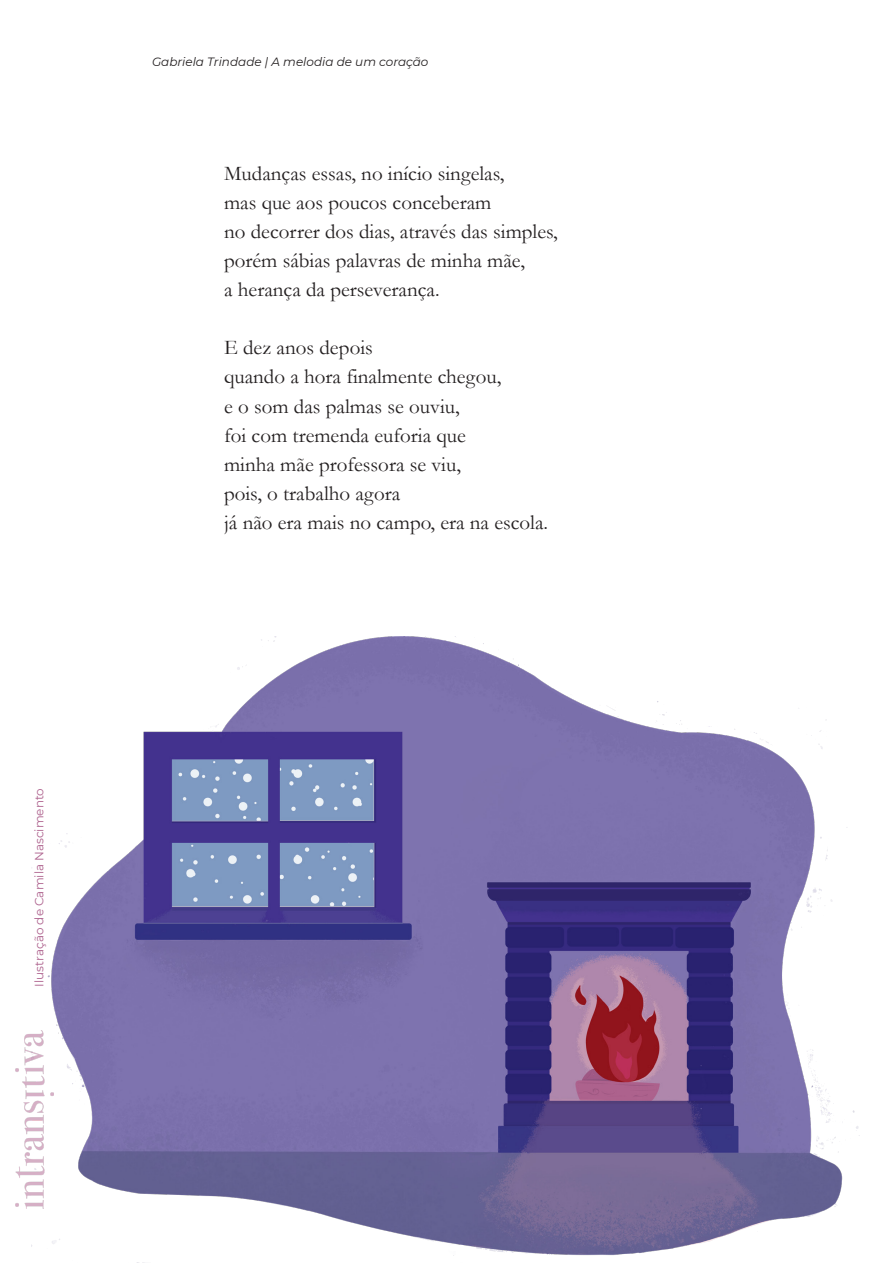
<style>
.page{position:relative;width:893px;height:1263px;background:#fff}
.page>*{position:absolute;margin:0;border:0;box-sizing:border-box;transform-origin:0 0}
.t1{font:21px/29.1px "Garamond";color:#231f20}
.t2{font:italic 12px "Montserrat";color:#231f20}
.t3{font:12px "Montserrat";color:#ae628e}
</style>
<div class="page">
<img style="left:47px;top:636px;width:813px;height:627px">
<img style="left:15px;top:1030px;width:38px;height:179px">
<p class="t3" style="left:31px;top:986px;width:200px;rotate:-90deg">Ilustração de Camila Nascimento</p>
<p class="t2" style="left:152px;top:53px;width:278px">Gabriela Trindade | A melodia de um coração</p>
<p class="t1" style="left:224px;top:158px;width:335px">Mudanças essas, no início singelas,<br>mas que aos poucos conceberam<br>no decorrer dos dias, através das simples, porém sábias palavras de minha mãe,<br>a herança da perseverança.</p>
<p class="t1" style="left:224px;top:333px;width:326px">E dez anos depois<br>quando a hora finalmente chegou,<br>e o som das palmas se ouviu,<br>foi com tremenda euforia que<br>minha mãe professora se viu,<br>pois, o trabalho agora<br>já não era mais no campo, era na escola.</p>
</div>
